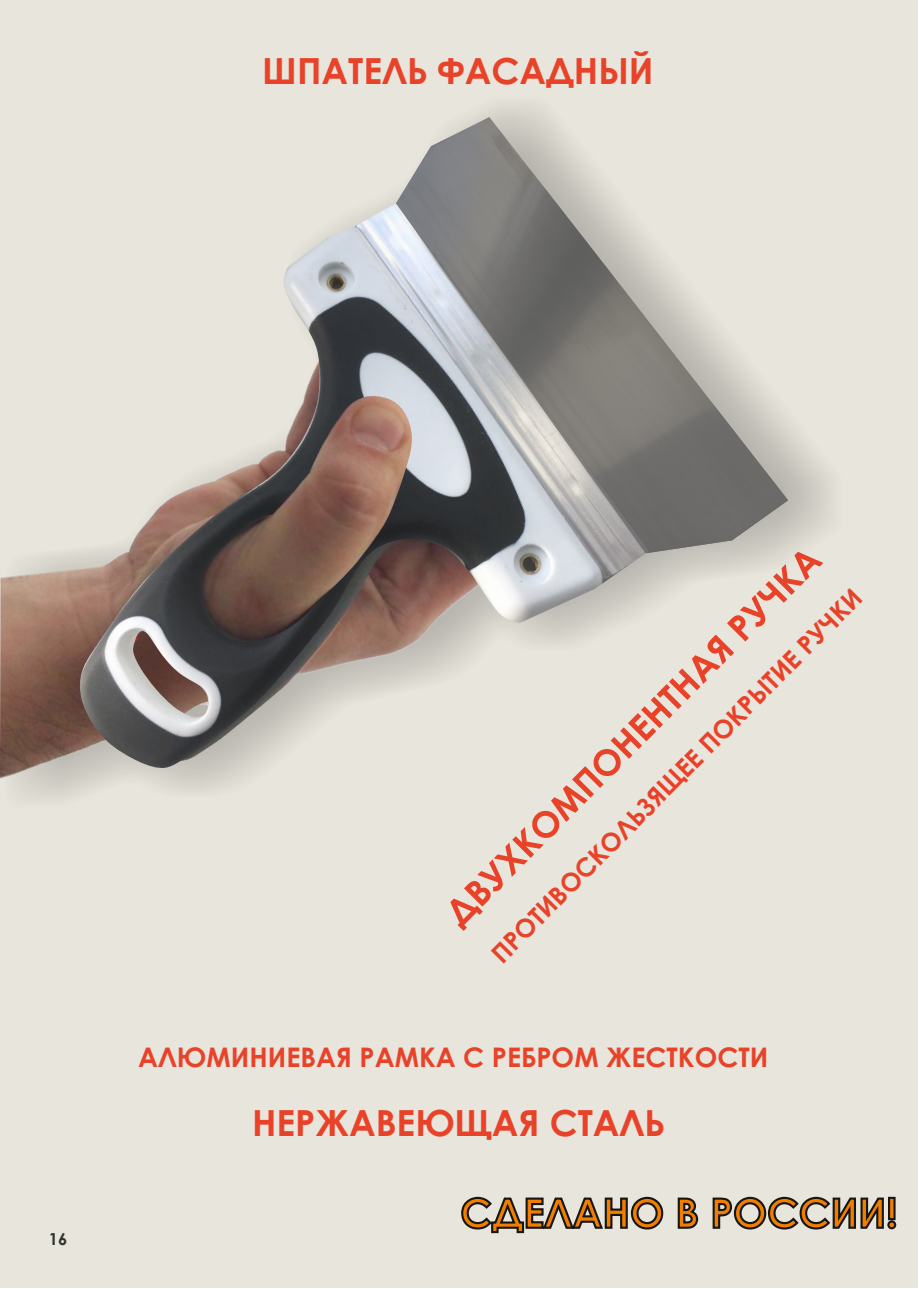
<style>
.page{position:relative;width:919px;height:1289px;background:#fff}
.page>*{position:absolute;margin:0;border:0;box-sizing:border-box;transform-origin:0 0}
.t1{font:700 36px "Century Gothic";color:#e84229}
.t2{font:700 27px "Century Gothic";color:#e84229}
.t3{font:700 25.5px "Century Gothic";color:#e84229}
.t4{font:700 16.5px "Century Gothic";color:#333}
</style>
<div class="page">
<div style="left:0;top:0;width:918px;height:1287px;background:#e8e5dc"></div>
<svg style="left:461px;top:1196px;width:436px;height:38px"></svg>
<img style="left:0;top:106px;width:548px;height:692px">
<img style="left:79px;top:117px;width:709px;height:653px">
<img style="left:202px;top:395px;width:210px;height:248px">
<svg style="left:396px;top:117px;width:392px;height:436px"></svg>
<p class="t1" style="left:262px;top:57px;width:393px">ШПАТЕЛЬ ФАСАДНЫЙ</p>
<p class="t4" style="left:49px;top:1232px;width:20px">16</p>
<p class="t1" style="left:441px;top:908px;width:517px;rotate:-45deg">ДВУХКОМПОНЕНТНАЯ РУЧКА</p>
<p class="t3" style="left:488px;top:950px;width:515px;rotate:-45deg">ПРОТИВОСКОЛЬЗЯЩЕЕ ПОКРЫТИЕ РУЧКИ</p>
<p class="t2" style="left:138px;top:1046px;width:631px">АЛЮМИНИЕВАЯ РАМКА С РЕБРОМ ЖЕСТКОСТИ</p>
<p class="t1" style="left:252px;top:1109px;width:414px">НЕРЖАВЕЮЩАЯ СТАЛЬ</p>
</div>
